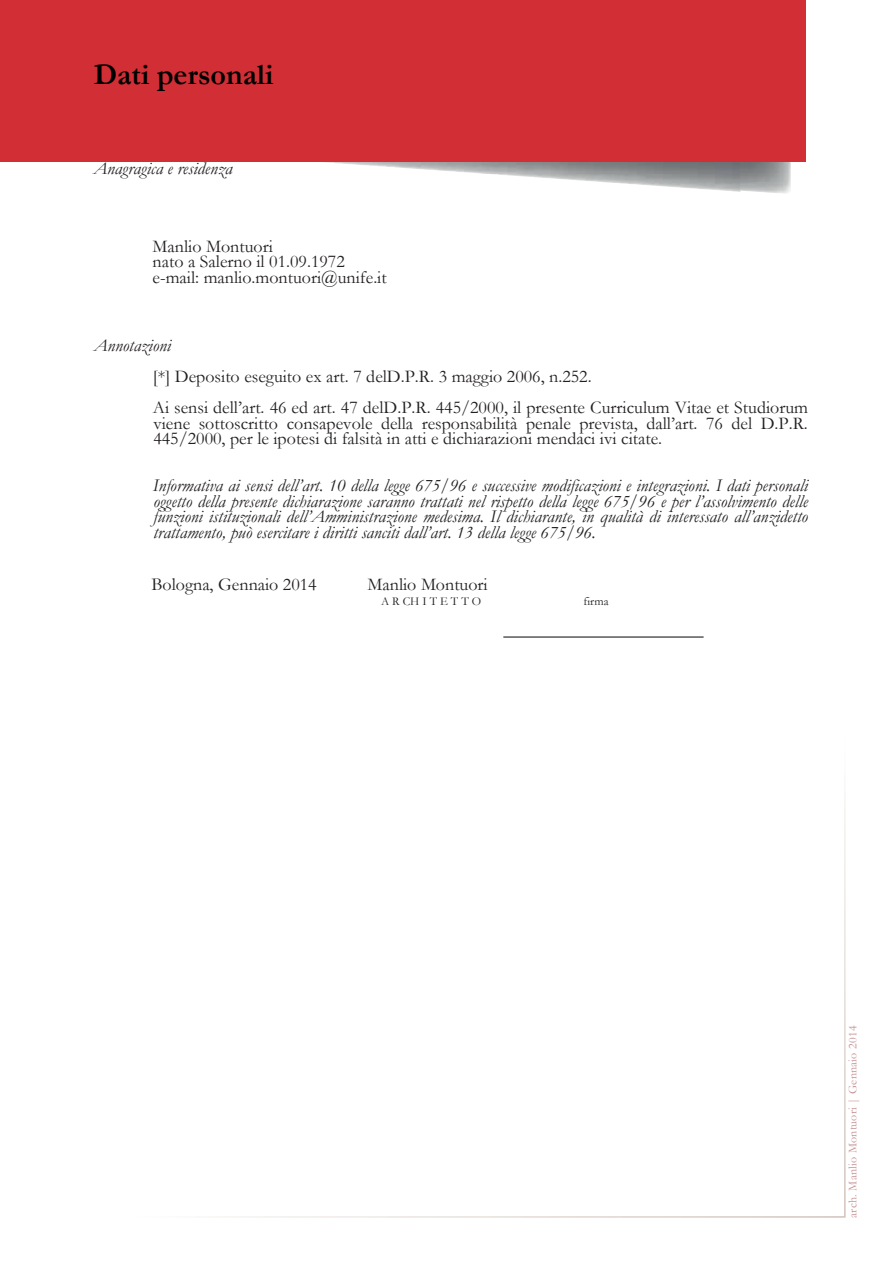
<style>
.page{position:relative;width:893px;height:1263px;background:#fff}
.page>*{position:absolute;margin:0;border:0;box-sizing:border-box;transform-origin:0 0}
.t1{font:700 30px "Garamond";color:#000}
.t2{font:italic 18px/15.6px "Garamond";color:#231f20;text-align:justify}
.t3{font:18px/15.6px "Garamond";color:#231f20}
.t4{font:12px "Garamond";letter-spacing:.02em;color:#c49192}
.t5{font:12px "Garamond";color:#231f20}
</style>
<div class="page">
<svg style="left:0;top:0;width:806px;height:194px;background:#d34b51"></svg>
<svg style="left:221px;top:796px;width:625px;height:422px"></svg>
<hr style="left:503px;top:636px;width:201px;height:2px;background:#231f20">
<h1 class="t1" style="left:94px;top:57px;width:181px">Dati personali</h1>
<p class="t2" style="left:94px;top:160px;width:141px">Anagragica e residenza</p>
<p class="t3" style="left:153px;top:238px;width:236px">Manlio Montuori<br>nato a Salerno il 01.09.1972 e-mail: manlio.montuori@unife.it</p>
<p class="t2" style="left:94px;top:337px;width:79px">Annotazioni</p>
<p class="t3" style="left:153px;top:361px;width:657px;line-height:31.2px">[*] Deposito eseguito ex art. 7 delD.P.R. 3 maggio 2006, n.252.<br>Ai sensi dell’art. 46 ed art. 47 delD.P.R. 445/2000, il presente Curriculum Vitae et Studiorum</p>
<p class="t3" style="left:153px;top:415px;width:656px">viene sottoscritto consapevole della responsabilità penale prevista, dall’art. 76 del D.P.R.<br>445/2000, per le ipotesi di falsità in atti e dichiarazioni mendaci ivi citate.</p>
<p class="t2" style="left:153px;top:477px;width:657px">Informativa ai sensi dell’art. 10 della legge 675/96 e successive modificazioni e integrazioni. I dati personali oggetto della presente dichiarazione saranno trattati nel rispetto della legge 675/96 e per l’assolvimento delle funzioni istituzionali dell’Amministrazione medesima. Il dichiarante, in qualità di interessato all’anzidetto trattamento, può esercitare i diritti sanciti dall’art. 13 della legge 675/96.</p>
<p class="t3" style="left:152px;top:577px;width:167px">Bologna, Gennaio 2014</p>
<p class="t3" style="left:368px;top:577px;width:122px">Manlio Montuori</p>
<p class="t5" style="left:381px;top:594px;width:102px">A R CH I T E T T O</p>
<p class="t5" style="left:584px;top:594px;width:27px">firma</p>
<p class="t4" style="left:846px;top:1218px;width:193px;rotate:-90deg">arch. Manlio Montuori | Gennaio 2014</p>
</div>
